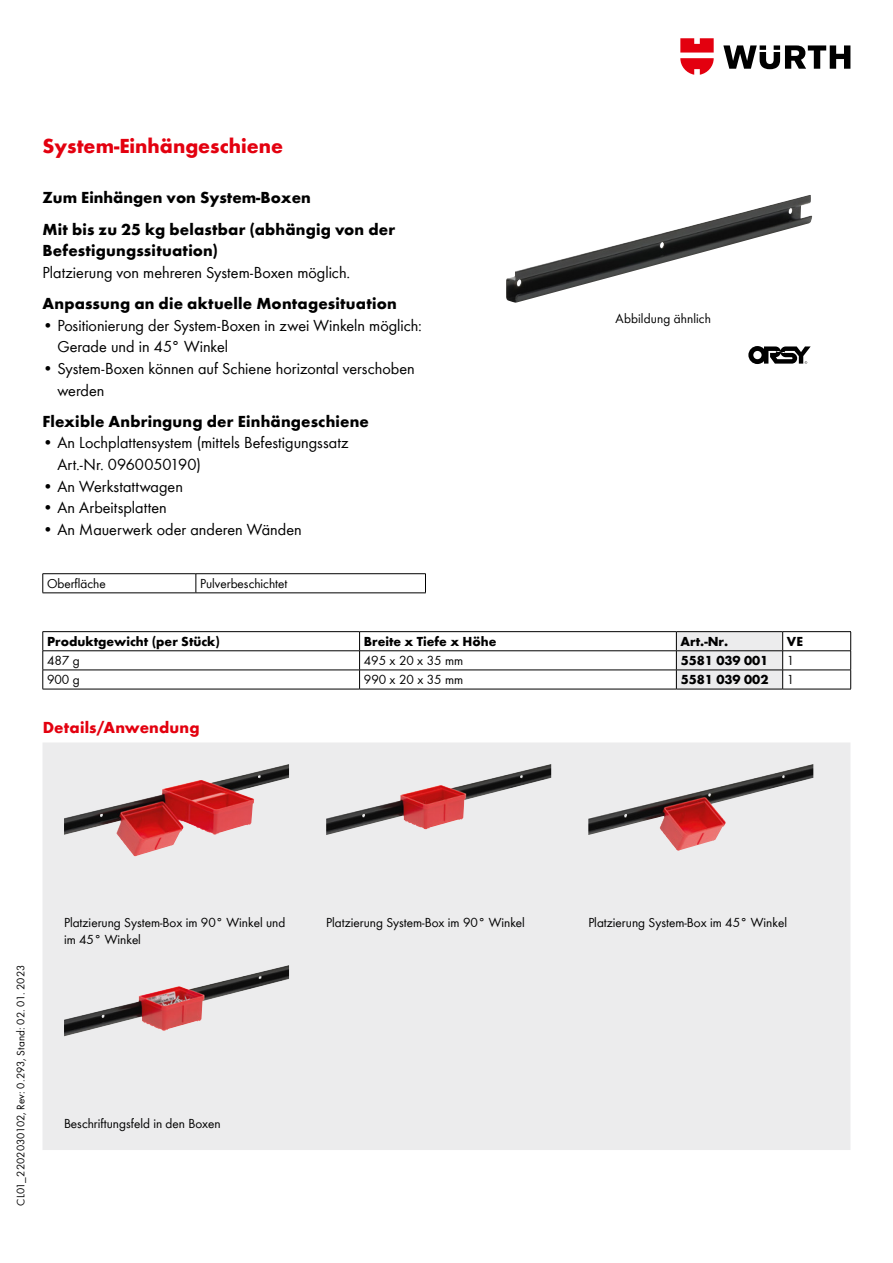
<style>
.page{position:relative;width:893px;height:1263px;background:#fff}
.page>*{position:absolute;margin:0;border:0;box-sizing:border-box;transform-origin:0 0}
.t1{font:700 21px "Wuerth Global";color:#e3000f}
.t2{font:16.5px/21.8px "Wuerth Global";color:#000}
.t3{font:700 16.5px/31.2px "Wuerth Global";letter-spacing:.01em;color:#000}
.t4{font:700 16.5px "Wuerth Global";letter-spacing:.01em;color:#e3000f}
.t5{font:13.5px/17px "Wuerth Global";color:#000}
.t6{font:700 13.5px "Wuerth Global";color:#000}
.t7{font:11.25px "Wuerth Global";letter-spacing:.005em;color:#000}
</style>
<div class="page">
<svg style="left:723px;top:45px;width:127px;height:24px"></svg>
<svg style="left:680px;top:38px;width:34px;height:37px"></svg>
<hr style="left:43px;top:631px;width:317px;height:1px;background:#000">
<hr style="left:360px;top:631px;width:316px;height:1px;background:#000">
<hr style="left:676px;top:631px;width:107px;height:1px;background:#000">
<hr style="left:783px;top:631px;width:68px;height:1px;background:#000">
<hr style="left:43px;top:650px;width:317px;height:1px;background:#000">
<hr style="left:360px;top:650px;width:316px;height:1px;background:#000">
<hr style="left:783px;top:650px;width:68px;height:1px;background:#000">
<hr style="left:43px;top:670px;width:317px;height:1px;background:#000">
<svg style="left:43px;top:632px;width:1px;height:57px"></svg>
<hr style="left:43px;top:689px;width:317px;height:1px;background:#000">
<hr style="left:360px;top:670px;width:316px;height:1px;background:#000">
<svg style="left:359px;top:632px;width:1px;height:57px"></svg>
<hr style="left:360px;top:689px;width:316px;height:1px;background:#000">
<hr style="left:676px;top:689px;width:107px;height:1px;background:#000">
<hr style="left:783px;top:670px;width:68px;height:1px;background:#000">
<svg style="left:676px;top:632px;width:107px;height:57px;background:#ddddde"></svg>
<svg style="left:850px;top:632px;width:1px;height:57px"></svg>
<hr style="left:783px;top:689px;width:68px;height:1px;background:#000">
<hr style="left:43px;top:573px;width:153px;height:1px;background:#000">
<svg style="left:43px;top:574px;width:1px;height:19px"></svg>
<hr style="left:43px;top:593px;width:153px;height:1px;background:#000">
<hr style="left:196px;top:573px;width:230px;height:1px;background:#000">
<svg style="left:196px;top:574px;width:1px;height:19px"></svg>
<svg style="left:425px;top:574px;width:1px;height:19px"></svg>
<hr style="left:196px;top:593px;width:230px;height:1px;background:#000">
<svg style="left:748px;top:346px;width:63px;height:18px"></svg>
<img style="left:506px;top:195px;width:306px;height:108px">
<div style="left:43px;top:743px;width:807px;height:407px;background:#ececed"></div>
<img style="left:64px;top:764px;width:225px;height:92px">
<img style="left:326px;top:764px;width:225px;height:71px">
<img style="left:588px;top:764px;width:225px;height:87px">
<img style="left:64px;top:965px;width:225px;height:71px">
<p class="t1" style="left:43px;top:134px;width:242px">System-Einhängeschiene</p>
<p class="t3" style="left:43px;top:182px;width:354px">Zum Einhängen von System-Boxen<br>Mit bis zu 25 kg belastbar (abhängig von der</p>
<p class="t3" style="left:43px;top:235px;width:177px">Befestigungssituation)</p>
<p class="t2" style="left:43px;top:262px;width:309px">Platzierung von mehreren System-Boxen möglich.</p>
<p class="t3" style="left:43px;top:288px;width:356px">Anpassung an die aktuelle Montagesituation</p>
<p class="t2" style="left:57px;top:314px;width:366px;text-indent:-15px">• Positionierung der System-Boxen in zwei Winkeln möglich:<br>Gerade und in 45° Winkel</p>
<p class="t2" style="left:57px;top:357px;width:359px;text-indent:-15px">• System-Boxen können auf Schiene horizontal verschoben werden</p>
<p class="t3" style="left:43px;top:405px;width:328px">Flexible Anbringung der Einhängeschiene</p>
<p class="t2" style="left:57px;top:432px;width:293px;text-indent:-15px">• An Lochplattensystem (mittels Befestigungssatz<br>Art.-Nr. 0960050190)</p>
<p class="t2" style="left:43px;top:475px;width:142px">• An Werkstattwagen</p>
<p class="t2" style="left:43px;top:497px;width:126px">• An Arbeitsplatten</p>
<p class="t2" style="left:43px;top:519px;width:261px">• An Mauerwerk oder anderen Wänden</p>
<p class="t5" style="left:47px;top:575px;width:60px">Oberfläche</p>
<p class="t5" style="left:200px;top:575px;width:89px">Pulverbeschichtet</p>
<p class="t5" style="left:616px;top:310px;width:97px">Abbildung ähnlich</p>
<p class="t6" style="left:47px;top:634px;width:175px">Produktgewicht (per Stück)</p>
<p class="t6" style="left:364px;top:634px;width:134px">Breite x Tiefe x Höhe</p>
<p class="t6" style="left:681px;top:634px;width:49px">Art.-Nr.</p>
<p class="t6" style="left:787px;top:634px;width:18px">VE</p>
<p class="t5" style="left:47px;top:652px;width:34px">487 g</p>
<p class="t5" style="left:364px;top:652px;width:101px">495 x 20 x 35 mm</p>
<p class="t6" style="left:681px;top:653px;width:89px">5581 039 001</p>
<p class="t5" style="left:787px;top:652px;width:9px">1</p>
<p class="t5" style="left:47px;top:671px;width:34px">900 g</p>
<p class="t5" style="left:364px;top:671px;width:101px">990 x 20 x 35 mm</p>
<p class="t6" style="left:681px;top:672px;width:89px">5581 039 002</p>
<p class="t5" style="left:787px;top:671px;width:9px">1</p>
<p class="t4" style="left:43px;top:717px;width:158px">Details/Anwendung</p>
<p class="t7" style="left:14px;top:1205px;width:242px;rotate:-90deg">CL01_2202030102, Rev: 0.293, Stand: 02. 01. 2023</p>
<p class="t5" style="left:64px;top:913px;width:223px">Platzierung System-Box im 90° Winkel und im 45° Winkel</p>
<p class="t5" style="left:326px;top:913px;width:200px">Platzierung System-Box im 90° Winkel</p>
<p class="t5" style="left:588px;top:913px;width:200px">Platzierung System-Box im 45° Winkel</p>
<p class="t5" style="left:64px;top:1115px;width:158px">Beschriftungsfeld in den Boxen</p>
</div>
